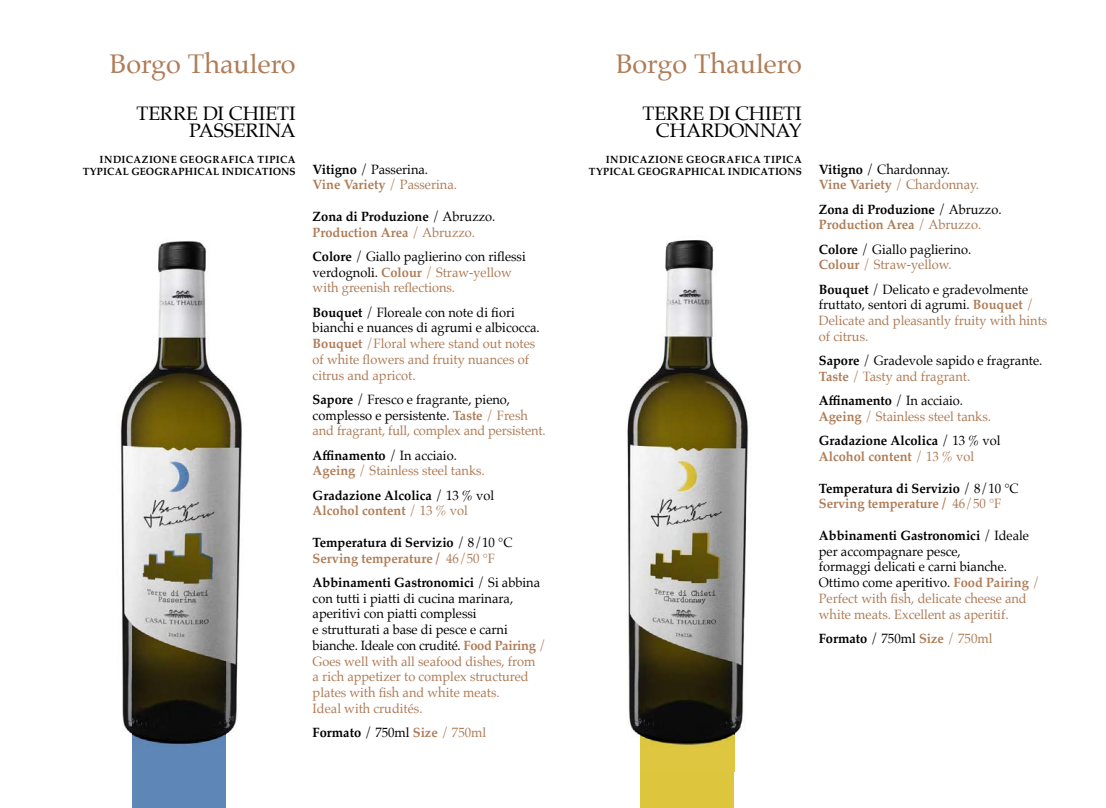
<style>
.page{position:relative;width:1106px;height:808px;background:#fff}
.page>*{position:absolute;margin:0;border:0;box-sizing:border-box;transform-origin:0 0}
.t1{font:27px "Palatino";color:#af7c57}
.t2{font:19.5px/16.5px "Palatino";color:#000;text-align:right}
.t3{font:13.5px/15.8px "Palatino";color:#000;scale:.95 1}
.t4{font:700 13.5px/15.8px "Palatino";color:#000;scale:.95 1}
.t5{font:13.5px/15.8px "Palatino";color:#af7c57;scale:.95 1}
.t6{font:700 10.5px/12px "Palatino";letter-spacing:.035em;color:#000;text-align:right;scale:.95 1}
.s1{font-weight:700}
.s2{font-weight:700;color:#af7c57}
.s3{color:#af7c57}
.s4{font-weight:400}
.s5{font-weight:400;color:#af7c57}
.s6{font-weight:700;color:#000}
.s7{color:#000}
</style>
<div class="page">
<div style="left:640px;top:574px;width:94px;height:234px;background:#dec53e"></div>
<div style="left:132px;top:574px;width:94px;height:234px;background:#5e86b7"></div>
<img style="left:120px;top:241px;width:122px;height:494px">
<img style="left:132px;top:574px;width:94px;height:171px">
<img style="left:627px;top:240px;width:122px;height:532px">
<img style="left:640px;top:574px;width:94px;height:198px">
<h1 class="t1" style="left:110px;top:42px;width:187px">Borgo Thaulero</h1>
<h2 class="t2" style="left:136px;top:105px;width:161px">TERRE DI CHIETI<br>PASSERINA</h2>
<p class="t6" style="left:83px;top:153px;width:226px">INDICAZIONE GEOGRAFICA TIPICA<br>TYPICAL GEOGRAPHICAL INDICATIONS</p>
<p class="t3" style="left:313px;top:161px;width:153px"><span class="s1">Vitigno</span> / Passerina.<br><span class="s2">Vine Variety</span> <span class="s3">/ Passerina.</span></p>
<p class="t4" style="left:313px;top:208px;width:194px">Zona di Produzione <span class="s4">/ Abruzzo.<br></span><span class="s3">Production Area</span> <span class="s5">/ Abruzzo.</span></p>
<p class="t3" style="left:313px;top:248px;width:226px"><span class="s1">Colore</span> / Giallo paglierino con riflessi verdognoli. <span class="s2">Colour</span> <span class="s3">/ Straw-yellow with greenish reflections.</span></p>
<p class="t5" style="left:313px;top:304px;width:240px"><span class="s6">Bouquet</span> <span class="s7">/ Floreale con note di fiori bianchi e nuances di agrumi e albicocca.<br></span><span class="s1">Bouquet</span> /Floral where stand out notes of white flowers and fruity nuances of citrus and apricot.</p>
<p class="t3" style="left:313px;top:391px;width:247px"><span class="s1">Sapore</span> / Fresco e fragrante, pieno, complesso e persistente. <span class="s2">Taste</span> <span class="s3">/ Fresh and fragrant, full, complex and persistent.</span></p>
<p class="t5" style="left:313px;top:447px;width:183px"><span class="s6">Affinamento</span> <span class="s7">/ In acciaio.<br></span><span class="s1">Ageing</span> / Stainless steel tanks.</p>
<p class="t4" style="left:313px;top:487px;width:193px">Gradazione Alcolica <span class="s4">/ 13 % vol<br></span><span class="s3">Alcohol content</span> <span class="s5">/ 13 % vol</span></p>
<p class="t4" style="left:313px;top:534px;width:212px">Temperatura di Servizio <span class="s4">/ 8/10 °C<br></span><span class="s3">Serving temperature /</span> <span class="s5">46/50 °F</span></p>
<p class="t3" style="left:313px;top:574px;width:247px"><span class="s1">Abbinamenti Gastronomici</span> / Si abbina con tutti i piatti di cucina marinara, aperitivi con piatti complessi<br>e strutturati a base di pesce e carni bianche. Ideale con crudité. <span class="s2">Food Pairing</span> <span class="s3">/ Goes well with all seafood dishes, from<br>a rich appetizer to complex structured plates with fish and white meats.<br>Ideal with crudités.</span></p>
<p class="t4" style="left:313px;top:724px;width:184px">Formato <span class="s4">/ 750ml</span> <span class="s3">Size</span> <span class="s5">/ 750ml</span></p>
<h1 class="t1" style="left:616px;top:42px;width:187px">Borgo Thaulero</h1>
<h2 class="t2" style="left:642px;top:105px;width:161px">TERRE DI CHIETI<br>CHARDONNAY</h2>
<p class="t6" style="left:589px;top:153px;width:226px">INDICAZIONE GEOGRAFICA TIPICA<br>TYPICAL GEOGRAPHICAL INDICATIONS</p>
<p class="t3" style="left:819px;top:161px;width:170px"><span class="s1">Vitigno</span> / Chardonnay.<br><span class="s2">Vine Variety</span> <span class="s3">/ Chardonnay.</span></p>
<p class="t4" style="left:819px;top:201px;width:194px">Zona di Produzione <span class="s4">/ Abruzzo.<br></span><span class="s3">Production Area</span> <span class="s5">/ Abruzzo.</span></p>
<p class="t3" style="left:819px;top:241px;width:162px"><span class="s1">Colore</span> / Giallo paglierino.<br><span class="s2">Colour</span> <span class="s3">/ Straw-yellow.</span></p>
<p class="t3" style="left:819px;top:281px;width:242px"><span class="s1">Bouquet</span> / Delicato e gradevolmente fruttato, sentori di agrumi. <span class="s2">Bouquet</span> <span class="s3">/<br>Delicate and pleasantly fruity with hints of citrus.</span></p>
<p class="t3" style="left:819px;top:353px;width:237px"><span class="s1">Sapore</span> / Gradevole sapido e fragrante.<br><span class="s2">Taste</span> <span class="s3">/ Tasty and fragrant.</span></p>
<p class="t5" style="left:819px;top:393px;width:183px"><span class="s6">Affinamento</span> <span class="s7">/ In acciaio.<br></span><span class="s1">Ageing</span> / Stainless steel tanks.</p>
<p class="t4" style="left:819px;top:432px;width:193px">Gradazione Alcolica <span class="s4">/ 13 % vol<br></span><span class="s3">Alcohol content</span> <span class="s5">/ 13 % vol</span></p>
<p class="t4" style="left:819px;top:480px;width:212px">Temperatura di Servizio <span class="s4">/ 8/10 °C<br></span><span class="s3">Serving temperature /</span> <span class="s5">46/50 °F</span></p>
<p class="t3" style="left:819px;top:527px;width:234px"><span class="s1">Abbinamenti Gastronomici</span> / Ideale per accompagnare pesce,<br>formaggi delicati e carni bianche.<br>Ottimo come aperitivo. <span class="s2">Food Pairing</span> <span class="s3">/ Perfect with fish, delicate cheese and white meats. Excellent as aperitif.</span></p>
<p class="t4" style="left:819px;top:630px;width:184px">Formato <span class="s4">/ 750ml</span> <span class="s3">Size</span> <span class="s5">/ 750ml</span></p>
</div>
